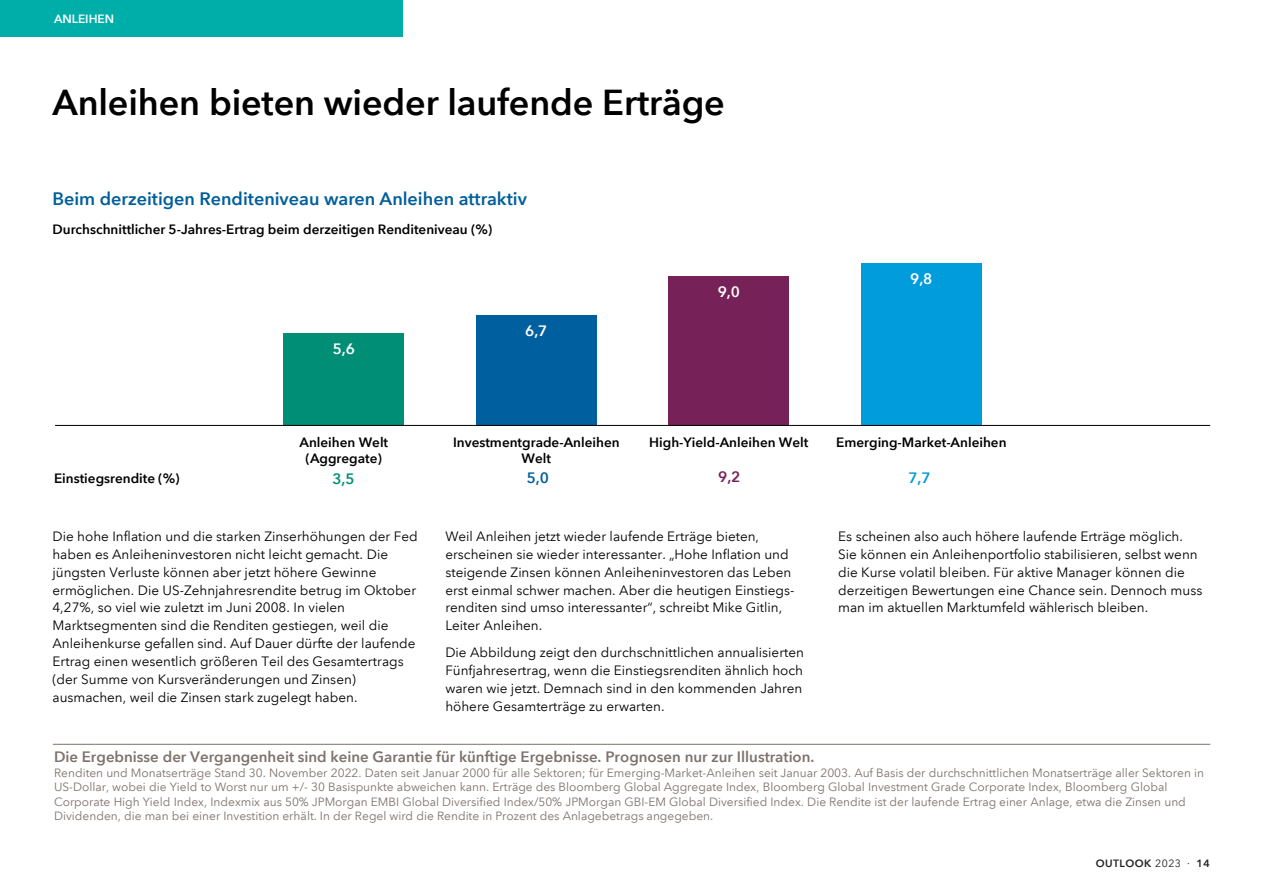
<style>
.page{position:relative;width:1263px;height:894px;background:#fff}
.page>*{position:absolute;margin:0;border:0;box-sizing:border-box;transform-origin:0 0}
.t1{font:600 36px "Avenir Next LT Com";letter-spacing:-.005em;color:#000}
.t2{font:600 18px "Avenir Next LT Com";color:#005f9a}
.t3{font:600 15px "Avenir Next LT Com";color:#7d726d}
.t4{font:600 15px "Avenir Next LT Com";color:#fff}
.t5{font:600 15px "Avenir Next LT Com";color:#008e77}
.t6{font:600 15px "Avenir Next LT Com";color:#005f9e}
.t7{font:600 15px "Avenir Next LT Com";color:#762157}
.t8{font:600 15px "Avenir Next LT Com";color:#009cdc}
.t9{font:13.5px/17.9px "Avenir Next LT Com";color:#000}
.t10{font:600 13.5px/16.2px "Avenir Next LT Com";color:#000;text-align:center}
.t11{font:12px/14.4px "Avenir Next LT Com";color:#7d726d}
.t12{font:600 12px "Avenir Next LT Com";color:#fff}
.t13{font:600 10.5px "Avenir Next LT Com";letter-spacing:.04em;color:#231f20}
.s1{font-weight:400}
</style>
<div class="page">
<div style="left:284px;top:332px;width:120px;height:93px;background:#008e77"></div>
<div style="left:476px;top:315px;width:121px;height:110px;background:#005f9e"></div>
<div style="left:669px;top:276px;width:120px;height:149px;background:#762157"></div>
<div style="left:861px;top:263px;width:121px;height:162px;background:#009cdc"></div>
<hr style="left:55px;top:425px;width:1155px;height:1px;background:#000">
<div style="left:0;top:0;width:402px;height:36px;background:#00aea9"></div>
<hr style="left:53px;top:743px;width:1157px;height:1px;background:#7d726d">
<p class="t12" style="left:54px;top:12px;width:62px">ANLEIHEN</p>
<h2 class="t1" style="left:52px;top:80px;width:674px">Anleihen bieten wieder laufende Erträge</h2>
<p class="t2" style="left:52px;top:187px;width:476px">Beim derzeitigen Renditeniveau waren Anleihen attraktiv</p>
<p class="t10" style="left:52px;top:221px;width:441px">Durchschnittlicher 5-Jahres-Ertrag beim derzeitigen Renditeniveau (%)</p>
<p class="t4" style="left:333px;top:339px;width:24px">5,6</p>
<p class="t4" style="left:525px;top:322px;width:24px">6,7</p>
<p class="t4" style="left:718px;top:283px;width:24px">9,0</p>
<p class="t4" style="left:910px;top:269px;width:24px">9,8</p>
<p class="t10" style="left:54px;top:470px;width:127px">Einstiegsrendite (%)</p>
<p class="t10" style="left:299px;top:434px;width:90px">Anleihen Welt (Aggregate)</p>
<p class="t10" style="left:453px;top:434px;width:168px">Investmentgrade-Anleihen<br>Welt</p>
<p class="t10" style="left:649px;top:434px;width:161px">High-Yield-Anleihen Welt</p>
<p class="t10" style="left:836px;top:434px;width:172px">Emerging-Market-Anleihen</p>
<p class="t5" style="left:332px;top:470px;width:24px">3,5</p>
<p class="t6" style="left:527px;top:468px;width:24px">5,0</p>
<p class="t7" style="left:718px;top:467px;width:24px">9,2</p>
<p class="t8" style="left:908px;top:468px;width:24px">7,7</p>
<p class="t9" style="left:52px;top:527px;width:367px">Die hohe Inflation und die starken Zinserhöhungen der Fed haben es Anleiheninvestoren nicht leicht gemacht. Die jüngsten Verluste können aber jetzt höhere Gewinne ermöglichen. Die US-Zehnjahresrendite betrug im Oktober 4,27%, so viel wie zuletzt im Juni 2008. In vielen Marktsegmenten sind die Renditen gestiegen, weil die Anleihenkurse gefallen sind. Auf Dauer dürfte der laufende Ertrag einen wesentlich größeren Teil des Gesamtertrags (der Summe von Kursveränderungen und Zinsen) ausmachen, weil die Zinsen stark zugelegt haben.</p>
<p class="t9" style="left:445px;top:527px;width:351px">Weil Anleihen jetzt wieder laufende Erträge bieten, erscheinen sie wieder interessanter. „Hohe Inflation und steigende Zinsen können Anleiheninvestoren das Leben erst einmal schwer machen. Aber die heutigen Einstiegs&shy;renditen sind umso interessanter“, schreibt Mike Gitlin, Leiter Anleihen.</p>
<p class="t9" style="left:445px;top:643px;width:360px">Die Abbildung zeigt den durchschnittlichen annualisierten Fünfjahresertrag, wenn die Einstiegsrenditen ähnlich hoch waren wie jetzt. Demnach sind in den kommenden Jahren höhere Gesamterträge zu erwarten.</p>
<p class="t9" style="left:838px;top:527px;width:366px">Es scheinen also auch höhere laufende Erträge möglich.<br>Sie können ein Anleihenportfolio stabilisieren, selbst wenn die Kurse volatil bleiben. Für aktive Manager können die derzeitigen Bewertungen eine Chance sein. Dennoch muss man im aktuellen Marktumfeld wählerisch bleiben.</p>
<p class="t3" style="left:54px;top:747px;width:762px">Die Ergebnisse der Vergangenheit sind keine Garantie für künftige Ergebnisse. Prognosen nur zur Illustration.</p>
<p class="t11" style="left:54px;top:765px;width:1152px">Renditen und Monatserträge Stand 30. November 2022. Daten seit Januar 2000 für alle Sektoren; für Emerging-Market-Anleihen seit Januar 2003. Auf Basis der durchschnittlichen Monatserträge aller Sektoren in US-Dollar, wobei die Yield to Worst nur um +/- 30 Basispunkte abweichen kann. Erträge des Bloomberg Global Aggregate Index, Bloomberg Global Investment Grade Corporate Index, Bloomberg Global Corporate High Yield Index, Indexmix aus 50% JPMorgan EMBI Global Diversified Index/50% JPMorgan GBI-EM Global Diversified Index. Die Rendite ist der laufende Ertrag einer Anlage, etwa die Zinsen und Dividenden, die man bei einer Investition erhält. In der Regel wird die Rendite in Prozent des Anlagebetrags angegeben.</p>
<p class="t13" style="left:1096px;top:857px;width:116px">OUTLOOK <span class="s1">2023 ·</span> 14</p>
</div>
